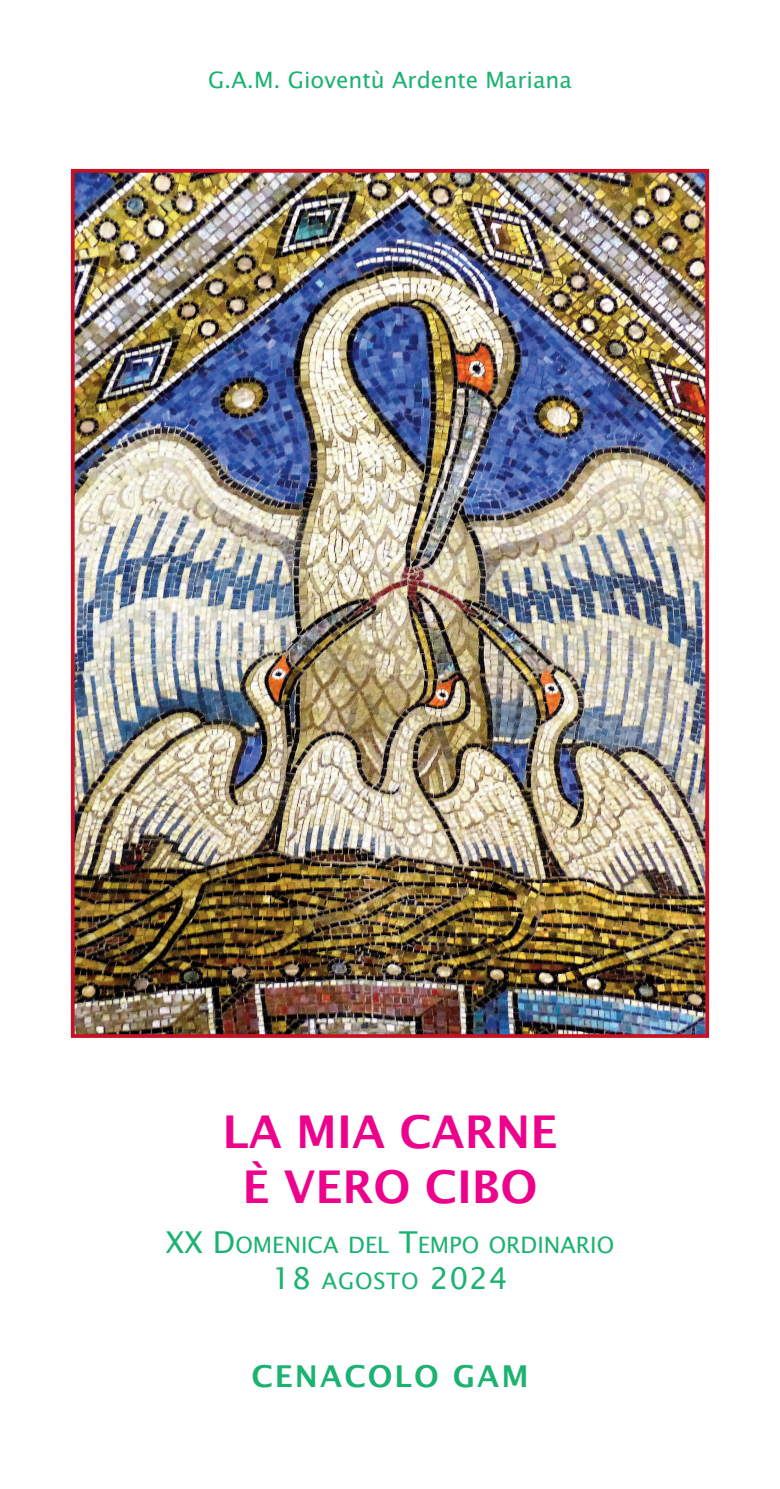
<style>
.page{position:relative;width:780px;height:1489px;background:#fff}
.page>*{position:absolute;margin:0;border:0;box-sizing:border-box;transform-origin:0 0}
.t1{font:600 45px/55px "Lucida Sans";color:#ed028c;text-align:center}
.t2{font:30px "Lucida Sans";letter-spacing:.025em;color:#1cb272}
.t3{font:600 30px "Lucida Sans";letter-spacing:.07em;color:#1cb272}
.t4{font:22.5px "Lucida Sans";color:#1cb272}
.s1{font-size:30px}
.s2{font-size:22.5px}
</style>
<div class="page">
<img style="left:76px;top:174px;width:628px;height:858px">
<div style="left:71px;top:169px;width:638px;height:868px;border:4px solid #c41324"></div>
<p class="t4" style="left:208px;top:67px;width:365px">G.A.M. Gioventù Ardente Mariana</p>
<h1 class="t1" style="left:222px;top:1105px;width:336px">LA MIA CARNE<br>È VERO CIBO</h1>
<p class="t4" style="left:166px;top:1232px;width:450px"><span class="s1">XX D</span>OMENICA DEL <span class="s1">T</span>EMPO ORDINARIO</p>
<h2 class="t2" style="left:272px;top:1261px;width:237px">18 <span class="s2">AGOSTO</span> 2024</h2>
<h2 class="t3" style="left:251px;top:1358px;width:279px">CENACOLO GAM</h2>
</div>
